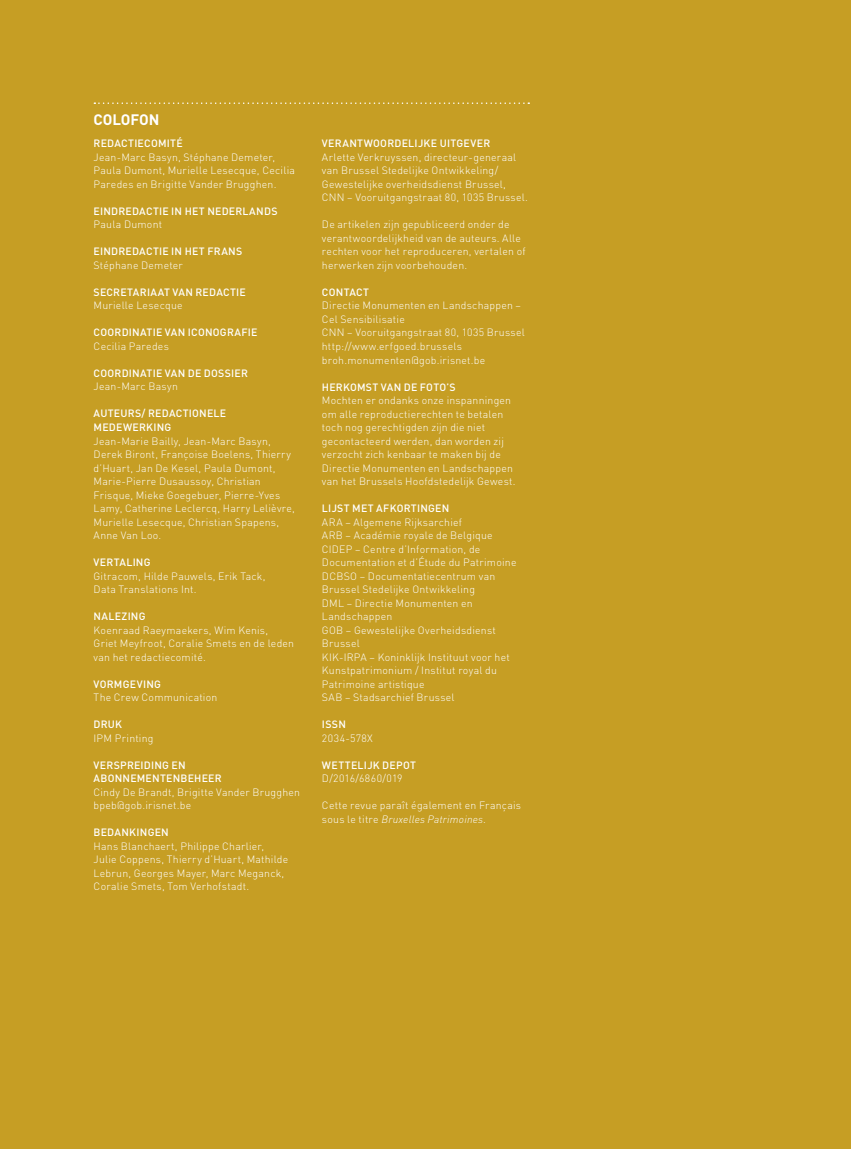
<style>
.page{position:relative;width:851px;height:1149px;background:#fff}
.page>*{position:absolute;margin:0;border:0;box-sizing:border-box;transform-origin:0 0}
.t1{font:700 15px "DIN";color:#fff}
.t2{font:300 10.5px/13.5px "DIN";letter-spacing:.02em;color:#fff}
.t3{font:500 10.5px/13.5px "DIN";letter-spacing:.025em;color:#fff}
.t4{font:italic 300 10.5px "DINOT";letter-spacing:.02em;color:#fff}
.t5{font:300 10.5px "DIN";letter-spacing:.04em;color:#fff}
.s1{font-family:"DIN";font-style:normal}
</style>
<div class="page">
<div style="left:0;top:0;width:850px;height:1148px;background:#c69e24"></div>
<svg style="left:94px;top:102px;width:435px;height:2px"></svg>
<h1 class="t1" style="left:94px;top:110px;width:67px">COLOFON</h1>
<p class="t3" style="left:94px;top:136px;width:91px">REDACTIECOMITÉ</p>
<p class="t2" style="left:94px;top:150px;width:203px">Jean-Marc Basyn, Stéphane Demeter,<br>Paula Dumont, Murielle Lesecque, Cecilia<br>Paredes en Brigitte Vander Brugghen.</p>
<p class="t3" style="left:94px;top:204px;width:185px">EINDREDACTIE IN HET NEDERLANDS</p>
<p class="t2" style="left:94px;top:218px;width:70px">Paula Dumont</p>
<p class="t3" style="left:94px;top:244px;width:150px">EINDREDACTIE IN HET FRANS</p>
<p class="t2" style="left:94px;top:258px;width:91px">Stéphane Demeter</p>
<p class="t3" style="left:94px;top:285px;width:154px">SECRETARIAAT VAN REDACTIE</p>
<p class="t2" style="left:94px;top:299px;width:90px">Murielle Lesecque</p>
<p class="t3" style="left:94px;top:325px;width:165px">COORDINATIE VAN ICONOGRAFIE</p>
<p class="t2" style="left:94px;top:339px;width:77px">Cecilia Paredes</p>
<p class="t3" style="left:94px;top:366px;width:156px">COORDINATIE VAN DE DOSSIER</p>
<p class="t2" style="left:94px;top:380px;width:86px">Jean-Marc Basyn</p>
<p class="t3" style="left:94px;top:406px;width:134px">AUTEURS/ REDACTIONELE<br>MEDEWERKING</p>
<p class="t2" style="left:94px;top:434px;width:203px">Jean-Marie Bailly, Jean-Marc Basyn, Derek Biront, Françoise Boelens, Thierry d’Huart, Jan De Kesel, Paula Dumont, Marie-Pierre Dusaussoy, Christian Frisque, Mieke Goegebuer, Pierre-Yves Lamy, Catherine Leclercq, Harry Lelièvre, Murielle Lesecque, Christian Spapens, Anne Van Loo.</p>
<p class="t3" style="left:94px;top:555px;width:58px">VERTALING</p>
<p class="t2" style="left:94px;top:569px;width:173px">Gitracom, Hilde Pauwels, Erik Tack,<br>Data Translations Int.</p>
<p class="t3" style="left:94px;top:609px;width:53px">NALEZING</p>
<p class="t2" style="left:94px;top:623px;width:202px">Koenraad Raeymaekers, Wim Kenis,<br>Griet Meyfroot, Coralie Smets en de leden van het redactiecomité.</p>
<p class="t3" style="left:94px;top:676px;width:69px">VORMGEVING</p>
<p class="t2" style="left:94px;top:690px;width:125px">The Crew Communication</p>
<p class="t3" style="left:94px;top:717px;width:30px">DRUK</p>
<p class="t2" style="left:94px;top:731px;width:61px">IPM Printing</p>
<p class="t3" style="left:94px;top:757px;width:129px">VERSPREIDING EN<br>ABONNEMENTENBEHEER</p>
<p class="t2" style="left:94px;top:785px;width:208px">Cindy De Brandt, Brigitte Vander Brugghen bpeb@gob.irisnet.be</p>
<p class="t3" style="left:94px;top:825px;width:77px">BEDANKINGEN</p>
<p class="t2" style="left:94px;top:839px;width:196px">Hans Blanchaert, Philippe Charlier, Julie Coppens, Thierry d’Huart, Mathilde Lebrun, Georges Mayer, Marc Meganck, Coralie Smets, Tom Verhofstadt.</p>
<p class="t3" style="left:322px;top:136px;width:170px">VERANTWOORDELIJKE UITGEVER</p>
<p class="t2" style="left:322px;top:150px;width:207px">Arlette Verkruyssen, directeur-generaal van Brussel Stedelijke Ontwikkeling/ Gewestelijke overheidsdienst Brussel, CNN – Vooruitgangstraat 80, 1035 Brussel.</p>
<p class="t2" style="left:322px;top:218px;width:205px">De artikelen zijn gepubliceerd onder de verantwoordelijkheid van de auteurs. Alle rechten voor het reproduceren, vertalen of herwerken zijn voorbehouden.</p>
<p class="t3" style="left:322px;top:285px;width:49px">CONTACT</p>
<p class="t2" style="left:322px;top:299px;width:204px">Directie Monumenten en Landschappen – Cel Sensibilisatie<br>CNN – Vooruitgangstraat 80, 1035 Brussel http://www.erfgoed.brussels broh.monumenten@gob.irisnet.be</p>
<p class="t3" style="left:322px;top:379px;width:135px">HERKOMST VAN DE FOTO’S</p>
<p class="t2" style="left:322px;top:393px;width:195px">Mochten er ondanks onze inspanningen om alle reproductierechten te betalen toch nog gerechtigden zijn die niet gecontacteerd werden, dan worden zij verzocht zich kenbaar te maken bij de Directie Monumenten en Landschappen van het Brussels Hoofdstedelijk Gewest.</p>
<p class="t3" style="left:322px;top:501px;width:129px">LIJST MET AFKORTINGEN</p>
<p class="t2" style="left:322px;top:515px;width:196px">ARA – Algemene Rijksarchief<br>ARB – Académie royale de Belgique<br>CIDEP – Centre d’Information, de<br>Documentation et d’Étude du Patrimoine<br>DCBSO – Documentatiecentrum van<br>Brussel Stedelijke Ontwikkeling<br>DML – Directie Monumenten en<br>Landschappen<br>GOB – Gewestelijke Overheidsdienst<br>Brussel<br>KIK-IRPA – Koninklijk Instituut voor het<br>Kunstpatrimonium / Institut royal du<br>Patrimoine artistique<br>SAB – Stadsarchief Brussel</p>
<p class="t3" style="left:322px;top:717px;width:25px">ISSN</p>
<p class="t5" style="left:322px;top:731px;width:52px">2034-578X</p>
<p class="t3" style="left:322px;top:757px;width:95px">WETTELIJK DEPOT</p>
<p class="t2" style="left:322px;top:771px;width:82px">D/2016/6860/019</p>
<p class="t2" style="left:322px;top:798px;width:201px">Cette revue paraît également en Français</p>
<p class="t4" style="left:322px;top:812px;width:165px"><span class="s1">sous le titre</span> Bruxelles Patrimoines<span class="s1">.</span></p>
</div>
